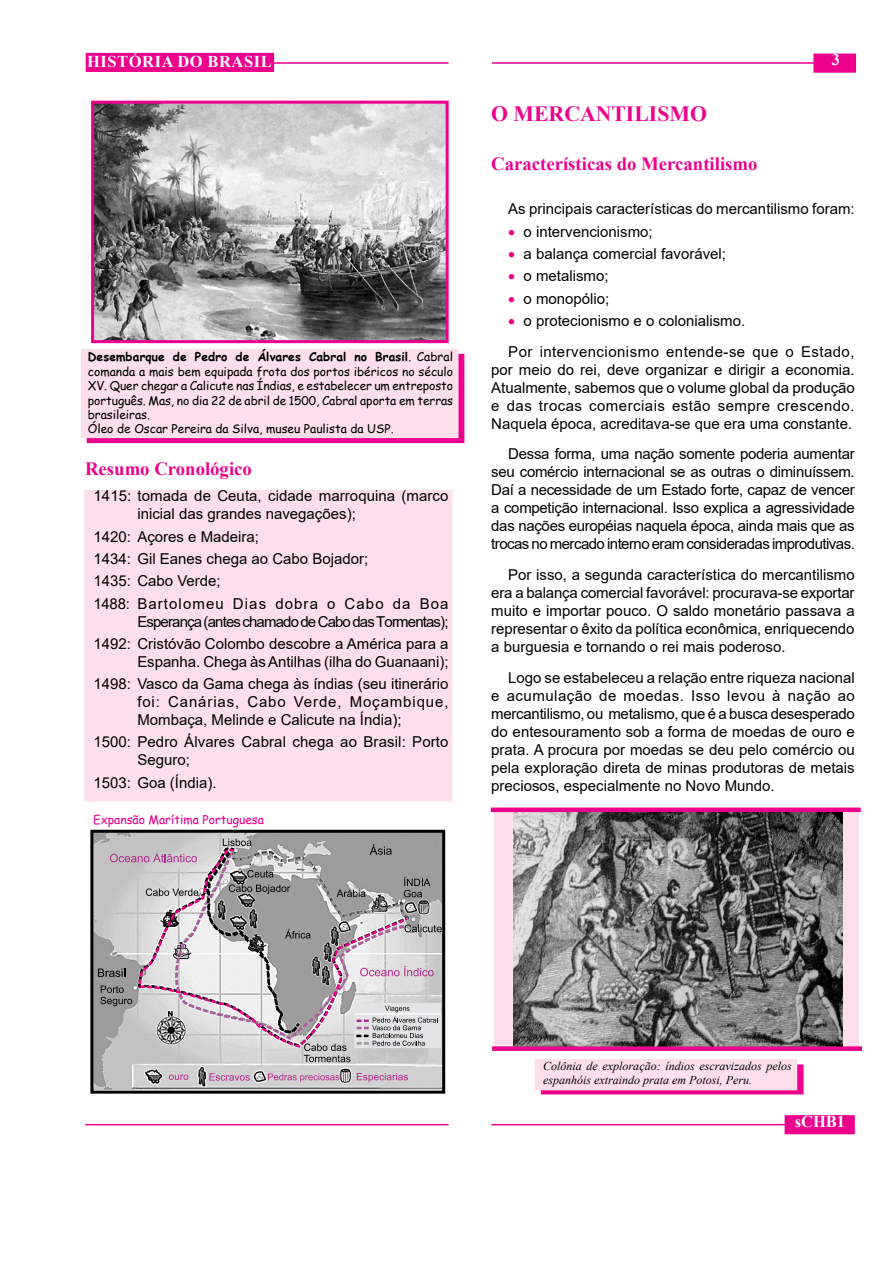
<style>
.page{position:relative;width:893px;height:1263px;background:#fff}
.page>*{position:absolute;margin:0;border:0;box-sizing:border-box;transform-origin:0 0}
.t1{font:700 21.75px "Times New Roman";color:#ec008c}
.t2{font:700 18.75px "Times New Roman";color:#ec008c}
.t3{font:700 16.5px "Times New Roman";letter-spacing:.035em;color:#fff}
.t4{font:15px/18px "Arial";color:#000;text-align:justify}
.t5{font:15px/30.8px "Arial";letter-spacing:.03em;color:#000}
.t6{font:12px/14.4px "Comic Sans MS";color:#000}
.t7{font:italic 12px/14.4px "Times New Roman";letter-spacing:.005em;color:#000}
.t8{font:12px "Comic Sans MS";color:#ec008c}
.s1{font-weight:700}
.s2{color:#ec008c}
</style>
<div class="page">
<hr style="left:177px;top:62px;width:272px;height:2px;background:#ec008c">
<hr style="left:492px;top:62px;width:322px;height:2px;background:#ec008c">
<div style="left:813px;top:54px;width:43px;height:19px;background:#ec008c;border:2px solid #ec008c"></div>
<hr style="left:491px;top:1124px;width:364px;height:1px;background:#ec008c">
<hr style="left:85px;top:1124px;width:364px;height:1px;background:#ec008c">
<div style="left:785px;top:1115px;width:70px;height:19px;background:#ec008c;border:2px solid #ec008c"></div>
<div style="left:86px;top:53px;width:188px;height:19px;background:#ec008c"></div>
<img style="left:94px;top:834px;width:347px;height:255px">
<svg style="left:169px;top:1074px;width:19px;height:6px"></svg>
<svg style="left:209px;top:1073px;width:41px;height:8px"></svg>
<svg style="left:268px;top:1073px;width:71px;height:9px"></svg>
<svg style="left:357px;top:1073px;width:51px;height:9px"></svg>
<svg style="left:98px;top:839px;width:343px;height:223px"></svg>
<hr style="left:354px;top:1013px;width:87px;height:1px;background:#fff">
<div style="left:90px;top:830px;width:355px;height:264px;border:3px solid #000"></div>
<svg style="left:87px;top:354px;width:377px;height:89px;fill:#ec008c"></svg>
<div style="left:81px;top:349px;width:378px;height:89px;background:#fcdfeb"></div>
<img style="left:95px;top:105px;width:350px;height:234px">
<div style="left:91px;top:101px;width:358px;height:242px;border:3px solid #ec008c"></div>
<div style="left:84px;top:490px;width:368px;height:311px;background:#fcdfeb"></div>
<svg style="left:541px;top:1064px;width:263px;height:30px"></svg>
<div style="left:534px;top:1059px;width:263px;height:31px;background:#fcdfeb"></div>
<div style="left:494px;top:809px;width:365px;height:239px;background:#fcdfeb"></div>
<img style="left:513px;top:812px;width:330px;height:234px">
<div style="left:492px;top:1046px;width:370px;height:5px;background:#ec008c"></div>
<div style="left:491px;top:807px;width:370px;height:5px;background:#ec008c"></div>
<p class="t3" style="left:87px;top:50px;width:186px">HISTÓRIA DO BRASIL</p>
<p class="t6" style="left:88px;top:349px;width:367px"><span class="s1">Desembarque de Pedro de Álvares Cabral no Brasil</span>. Cabral comanda a mais bem equipada frota dos portos ibéricos no século XV. Quer chegar a Calicute nas Índias, e estabelecer um entreposto português. Mas, no dia 22 de abril de 1500, Cabral aporta em terras brasileiras.<br>Óleo de Oscar Pereira da Silva, museu Paulista da USP.</p>
<p class="t2" style="left:85px;top:455px;width:168px">Resumo Cronológico</p>
<p class="t4" style="left:137px;top:487px;width:313px;text-indent:-44px">1415: tomada de Ceuta, cidade marroquina (marco inicial das grandes navegações);</p>
<p class="t4" style="left:94px;top:525px;width:356px;line-height:22.2px;text-align:left">1420: Açores e Madeira;<br>1434: Gil Eanes chega ao Cabo Bojador;<br>1435: Cabo Verde;<br>1488: Bartolomeu Dias dobra o Cabo da Boa</p>
<p class="t4" style="left:94px;top:610px;width:357px;line-height:22.4px;text-align:right">Esperança (antes chamado de Cabo das Tormentas);<br>1492: Cristóvão Colombo descobre a América para a</p>
<p class="t4" style="left:94px;top:650px;width:357px;line-height:22.2px;text-align:right">Espanha. Chega às Antilhas (ilha do Guanaani);<br>1498: Vasco da Gama chega às índias (seu itinerário</p>
<p class="t4" style="left:137px;top:693px;width:313px">foi: Canárias, Cabo Verde, Moçambique,<br>Mombaça, Melinde e Calicute na Índia);</p>
<p class="t4" style="left:137px;top:733px;width:313px;text-indent:-44px">1500: Pedro Álvares Cabral chega ao Brasil: Porto<br>Seguro;</p>
<p class="t4" style="left:94px;top:773px;width:124px">1503: Goa (Índia).</p>
<p class="t8" style="left:93px;top:810px;width:172px">Expansão Marítima Portuguesa</p>
<p class="t3" style="left:832px;top:48px;width:10px">3</p>
<h1 class="t1" style="left:491px;top:98px;width:217px">O MERCANTILISMO</h1>
<p class="t2" style="left:491px;top:150px;width:268px">Características do Mercantilismo</p>
<p class="t4" style="left:508px;top:200px;width:348px">As principais características do mercantilismo foram:</p>
<p class="t4" style="left:508px;top:222px;width:146px"><span class="s2">•</span> o intervencionismo;</p>
<p class="t4" style="left:508px;top:245px;width:219px"><span class="s2">•</span> a balança comercial favorável;</p>
<p class="t4" style="left:508px;top:267px;width:102px"><span class="s2">•</span> o metalismo;</p>
<p class="t4" style="left:508px;top:289px;width:103px"><span class="s2">•</span> o monopólio;</p>
<p class="t5" style="left:508px;top:305px;width:348px"><span class="s2">•</span> o protecionismo e o colonialismo.<br>Por intervencionismo entende-se que o Estado,</p>
<p class="t4" style="left:491px;top:360px;width:365px">por meio do rei, deve organizar e dirigir a economia.<br>Atualmente, sabemos que o volume global da produção e das trocas comerciais estão sempre crescendo.<br>Naquela época, acreditava-se que era uma constante.</p>
<p class="t4" style="left:491px;top:445px;width:365px;text-indent:17px">Dessa forma, uma nação somente poderia aumentar seu comércio internacional se as outras o diminuíssem.<br>Daí a necessidade de um Estado forte, capaz de vencer a competição internacional. Isso explica a agressividade das nações européias naquela época, ainda mais que as trocas no mercado interno eram consideradas improdutivas.</p>
<p class="t4" style="left:491px;top:566px;width:365px;text-indent:17px">Por isso, a segunda característica do mercantilismo era a balança comercial favorável: procurava-se exportar muito e importar pouco. O saldo monetário passava a representar o êxito da política econômica, enriquecendo a burguesia e tornando o rei mais poderoso.</p>
<p class="t4" style="left:491px;top:668px;width:365px;text-indent:17px">Logo se estabeleceu a relação entre riqueza nacional e acumulação de moedas. Isso levou à nação ao mercantilismo, ou metalismo, que é a busca desesperado do entesouramento sob a forma de moedas de ouro e prata. A procura por moedas se deu pelo comércio ou pela exploração direta de minas produtoras de metais preciosos, especialmente no Novo Mundo.</p>
<p class="t7" style="left:543px;top:1058px;width:250px">Colônia de exploração: índios escravizados pelos espanhóis extraindo prata em Potosi, Peru.</p>
<p class="t3" style="left:795px;top:1110px;width:52px">sCHB1</p>
</div>
